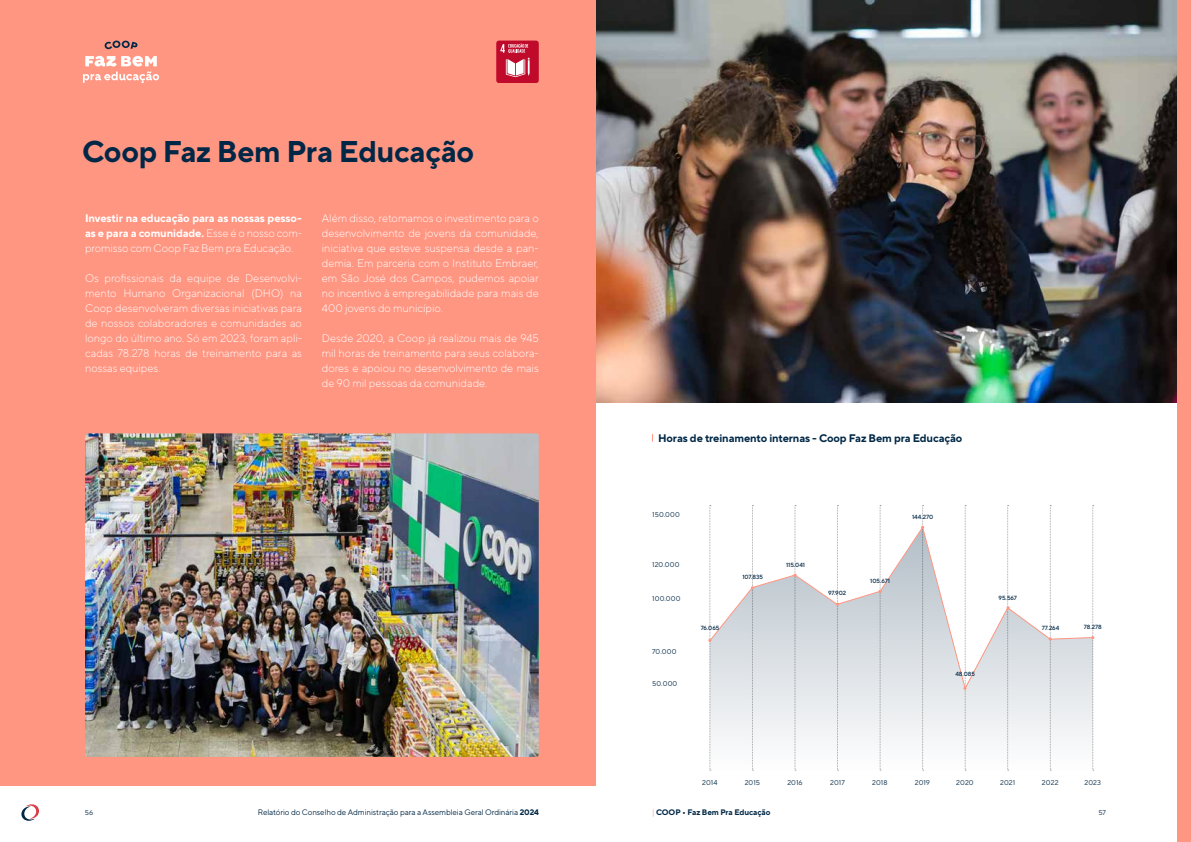
<style>
.page{position:relative;width:1191px;height:842px;background:#fff}
.page>*{position:absolute;margin:0;border:0;box-sizing:border-box;transform-origin:0 0}
.t1{font:700 30px "TT Norms Pro";letter-spacing:-.01em;color:#002846}
.t2{font:300 11px/15px "TT Norms Pro";color:#fff;text-align:justify}
.t3{font:700 11px/15px "TT Norms Pro";letter-spacing:-.01em;color:#fff;text-align:justify}
.t4{font:700 11px "TT Norms Pro";letter-spacing:-.01em;color:#002846}
.t5{font:8px "TT Norms Pro";letter-spacing:-.01em;color:#002846}
.t6{font:700 8px "TT Norms Pro";letter-spacing:-.01em;color:#002846}
.t7{font:7px "TT Norms Pro";letter-spacing:.01em;color:#002846}
.t8{font:500 6px "TT Norms Pro";letter-spacing:-.01em;color:#002846}
.s1{font-weight:300}
.s2{font-weight:700}
.s3{font-weight:400;color:#ff9682}
</style>
<div class="page">
<img style="left:595px;top:0;width:581px;height:402px">
<div style="left:0;top:0;width:595px;height:785px;background:#ff9682"></div>
<svg style="left:496px;top:41px;width:43px;height:42px;background:#cc3c56"></svg>
<svg style="left:711px;top:691px;width:380px;height:79px;fill:#f1f3f5"></svg>
<svg style="left:711px;top:527px;width:380px;height:164px"></svg>
<svg style="left:1091px;top:505px;width:3px;height:266px"></svg>
<svg style="left:1048px;top:505px;width:3px;height:266px"></svg>
<svg style="left:1006px;top:505px;width:3px;height:266px"></svg>
<svg style="left:921px;top:505px;width:3px;height:266px"></svg>
<svg style="left:878px;top:505px;width:3px;height:266px"></svg>
<svg style="left:836px;top:505px;width:3px;height:266px"></svg>
<svg style="left:793px;top:505px;width:3px;height:266px"></svg>
<svg style="left:751px;top:505px;width:3px;height:266px"></svg>
<svg style="left:708px;top:505px;width:3px;height:266px"></svg>
<svg style="left:963px;top:505px;width:3px;height:266px"></svg>
<img style="left:85px;top:433px;width:454px;height:324px">
<svg style="left:21px;top:804px;width:18px;height:17px"></svg>
<div style="left:1176px;top:0;width:15px;height:842px;background:#ff9682"></div>
<svg style="left:104px;top:40px;width:34px;height:10px"></svg>
<svg style="left:83px;top:56px;width:76px;height:27px"></svg>
<h1 class="t1" style="left:82px;top:131px;width:393px">Coop Faz Bem Pra Educação</h1>
<p class="t3" style="left:85px;top:210px;width:218px">Investir na educação para as nossas pesso&shy;as e para a comunidade. <span class="s1">Esse é o nosso com&shy;promisso com Coop Faz Bem pra Educação.</span></p>
<p class="t2" style="left:85px;top:270px;width:218px">Os profissionais da equipe de Desenvolvi&shy;mento Humano Organizacional (DHO) na Coop desenvolveram diversas iniciativas para de nossos colaboradores e comunidades ao longo do último ano. Só em 2023, foram apli&shy;cadas 78.278 horas de treinamento para as nossas equipes.</p>
<p class="t2" style="left:322px;top:210px;width:218px">Além disso, retomamos o investimento para o desenvolvimento de jovens da comunidade, iniciativa que esteve suspensa desde a pan&shy;demia. Em parceria com o Instituto Embraer, em São José dos Campos, pudemos apoiar no incentivo à empregabilidade para mais de 400 jovens do município.</p>
<p class="t2" style="left:322px;top:330px;width:218px">Desde 2020, a Coop já realizou mais de 945 mil horas de treinamento para seus colabora&shy;dores e apoiou no desenvolvimento de mais de 90 mil pessoas da comunidade.</p>
<p class="t4" style="left:658px;top:431px;width:306px">Horas de treinamento internas - Coop Faz Bem pra Educação</p>
<p class="t7" style="left:652px;top:510px;width:29px">150.000</p>
<p class="t8" style="left:912px;top:513px;width:23px">144.270</p>
<p class="t7" style="left:652px;top:560px;width:29px">120.000</p>
<p class="t8" style="left:786px;top:560px;width:20px">115.041</p>
<p class="t8" style="left:742px;top:573px;width:22px">107.835</p>
<p class="t8" style="left:870px;top:577px;width:21px">105.671</p>
<p class="t7" style="left:652px;top:594px;width:30px">100.000</p>
<p class="t8" style="left:828px;top:589px;width:20px">97.902</p>
<p class="t8" style="left:998px;top:594px;width:20px">95.567</p>
<p class="t8" style="left:700px;top:624px;width:20px">76.065</p>
<p class="t8" style="left:1041px;top:624px;width:19px">77.264</p>
<p class="t8" style="left:1083px;top:623px;width:20px">78.278</p>
<p class="t7" style="left:652px;top:647px;width:26px">70.000</p>
<p class="t7" style="left:652px;top:679px;width:27px">50.000</p>
<p class="t8" style="left:955px;top:670px;width:21px">48.085</p>
<p class="t7" style="left:702px;top:778px;width:17px">2014</p>
<p class="t7" style="left:744px;top:778px;width:17px">2015</p>
<p class="t7" style="left:787px;top:778px;width:17px">2016</p>
<p class="t7" style="left:830px;top:778px;width:16px">2017</p>
<p class="t7" style="left:872px;top:778px;width:17px">2018</p>
<p class="t7" style="left:914px;top:778px;width:17px">2019</p>
<p class="t7" style="left:956px;top:778px;width:19px">2020</p>
<p class="t7" style="left:1000px;top:778px;width:17px">2021</p>
<p class="t7" style="left:1042px;top:778px;width:18px">2022</p>
<p class="t7" style="left:1084px;top:778px;width:18px">2023</p>
<p class="t7" style="left:85px;top:808px;width:10px">56</p>
<p class="t5" style="left:258px;top:807px;width:282px">Relatório do Conselho de Administração para a Assembleia Geral Ordinária <span class="s2">2024</span></p>
<p class="t6" style="left:652px;top:807px;width:120px"><span class="s3">|</span> COOP • Faz Bem Pra Educação</p>
<p class="t7" style="left:1098px;top:808px;width:9px">57</p>
</div>
